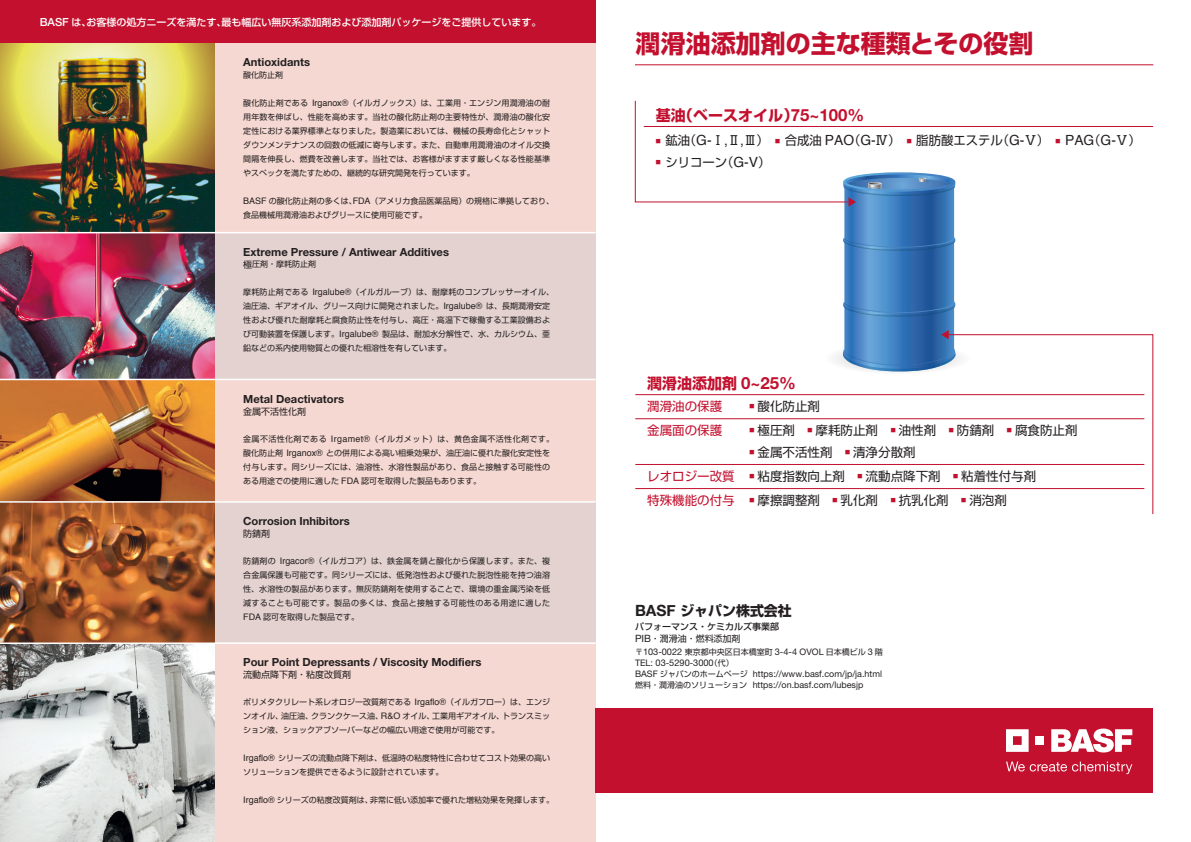
<style>
.page{position:relative;width:1191px;height:842px;background:#fff}
.page>*{position:absolute;margin:0;border:0;box-sizing:border-box;transform-origin:0 0}
.t1{font:700 25px "Shin Go Pro";color:#c3102e}
.t2{font:700 15px "Shin Go Pro";color:#c3102e}
.t3{font:14px "Helvetica";color:#231f20}
.t4{font:700 13.9px "Shin Go Pro";color:#231f20}
.t5{font:12.5px "Shin Go Pro";color:#231f20}
.t6{font:12.5px "Shin Go Pro";color:#c3102e}
.t7{font:700 11.2px "Helvetica Neue";color:#231f20}
.t8{font:500 10px "Shin Go Pro";color:#fff}
.t9{font:9.2px "Helvetica Neue";color:#231f20}
.t10{font:9px/11px "Helvetica Neue";color:#231f20}
.t11{font:500 9px/12px "Shin Go Pro";color:#231f20}
.t12{font:9px "Shin Go Pro";color:#231f20}
.t13{font:8px/14px "Shin Go Pro";color:#231f20}
.s1{font-family:"Helvetica Neue";font-size:11.2px}
.s2{font-family:"Helvetica";font-size:9px}
.s3{font-size:9px}
.s4{font-family:"Helvetica Neue";font-size:16.8px}
.s5{font-family:"Helvetica";font-size:14px}
.s6{font-family:"Shin Go Pro";font-size:12.5px}
.s7{font-family:"Helvetica Neue";font-size:15.5px}
.s8{font-family:"Helvetica Neue";font-weight:400;font-size:10.1px}
.s9{font-weight:400}
.s10{font-family:"Helvetica Neue";font-size:9.2px}
.s11{font-family:"Helvetica Neue";font-size:9px}
.s12{font-family:"Shin Go Pro";font-size:8px}
</style>
<div class="page">
<div style="left:0;top:0;width:595px;height:43px;background:#c3102e"></div>
<div style="left:0;top:43px;width:595px;height:190px;background:#f5d8d1"></div>
<div style="left:0;top:233px;width:595px;height:146px;background:#e4d2d0"></div>
<div style="left:0;top:379px;width:595px;height:123px;background:#f5d8d1"></div>
<div style="left:0;top:502px;width:595px;height:141px;background:#e4d2d0"></div>
<div style="left:0;top:643px;width:595px;height:199px;background:#f5d8d1"></div>
<img style="left:0;top:43px;width:215px;height:799px">
<hr style="left:0;top:232px;width:595px;height:1px;background:#fff">
<hr style="left:0;top:379px;width:595px;height:1px;background:#fff">
<hr style="left:0;top:501px;width:595px;height:2px;background:#fff">
<hr style="left:0;top:642px;width:595px;height:2px;background:#fff">
<hr style="left:635px;top:64px;width:518px;height:1px;background:#c3102e">
<svg style="left:635px;top:101px;width:518px;height:413px"></svg>
<div style="left:595px;top:708px;width:558px;height:84px;background:#c3102e"></div>
<svg style="left:1006px;top:729px;width:22px;height:23px"></svg>
<div style="left:1035px;top:736px;width:9px;height:9px;background:#fff"></div>
<svg style="left:1051px;top:728px;width:81px;height:24px"></svg>
<svg style="left:1006px;top:761px;width:126px;height:13px"></svg>
<p class="t8" style="left:40px;top:14px;width:503px"><span class="s1">BASF</span> は、お客様の処方ニーズを満たす、最も幅広い無灰系添加剤および添加剤パッケージをご提供しています。</p>
<h3 class="t7" style="left:243px;top:55px;width:68px">Antioxidants</h3>
<p class="t13" style="left:243px;top:67px;width:41px">酸化防止剤</p>
<p class="t13" style="left:243px;top:95px;width:308px;text-align:justify">酸化防止剤である <span class="s2">Irganox®</span>（イルガノックス）は、工業用・エンジン用潤滑油の耐用年数を伸ばし、性能を高めます。当社の酸化防止剤の主要特性が、潤滑油の酸化安定性における業界標準となりました。製造業においては、機械の長寿命化とシャットダウンメンテナンスの回数の低減に寄与します。また、自動車用潤滑油のオイル交換間隔を伸長し、燃費を改善します。当社では、お客様がますます厳しくなる性能基準やスペックを満たすための、継続的な研究開発を行っています。</p>
<p class="t13" style="left:243px;top:193px;width:312px"><span class="s2">BASF</span> の酸化防止剤の多くは、<span class="s2">FDA</span>（アメリカ食品医薬品局）の規格に準拠しており、食品機械用潤滑油およびグリースに使用可能です。</p>
<h3 class="t7" style="left:243px;top:245px;width:207px">Extreme Pressure / Antiwear Additives</h3>
<p class="t13" style="left:243px;top:256px;width:74px"><span class="s3">極</span>圧剤・摩耗防止剤</p>
<p class="t13" style="left:243px;top:284px;width:312px">摩耗防止剤である <span class="s2">Irgalube®</span>（イルガルーブ）は、耐摩耗のコンプレッサーオイル、油圧油、ギアオイル、グリース向けに開発されました。<span class="s2">Irgalube®</span> は、長期潤滑安定性および優れた耐摩耗と腐食防止性を付与し、高圧・高温下で稼働する工業設備および可動装置を保護します。<span class="s2">Irgalube®</span> 製品は、耐加水分解性で、水、カルシウム、亜鉛などの系内使用物質との優れた相溶性を有しています。</p>
<h3 class="t7" style="left:243px;top:392px;width:102px">Metal Deactivators</h3>
<p class="t12" style="left:243px;top:404px;width:64px">金属不活性化剤</p>
<p class="t13" style="left:243px;top:431px;width:312px">金属不活性化剤である <span class="s2">Irgamet®</span>（イルガメット）は、黄色金属不活性化剤です。酸化防止剤 <span class="s2">Irganox®</span> との併用による高い相乗効果が、油圧油に優れた酸化安定性を付与します。同シリーズには、油溶性、水溶性製品があり、食品と接触する可能性のある用途での使用に適した <span class="s2">FDA</span> 認可を取得した製品もあります。</p>
<h3 class="t7" style="left:243px;top:514px;width:108px">Corrosion Inhibitors</h3>
<p class="t12" style="left:243px;top:526px;width:28px">防錆剤</p>
<p class="t13" style="left:243px;top:553px;width:308px;text-align:justify">防錆剤の <span class="s2">Irgacor®</span>（イルガコア）は、鉄金属を錆と酸化から保護します。また、複合金属保護も可能です。同シリーズには、低発泡性および優れた脱泡性能を持つ油溶性、水溶性の製品があります。無灰防錆剤を使用することで、環境の重金属汚染を低減することも可能です。製品の多くは、食品と接触する可能性のある用途に適した<span class="s2">FDA</span> 認可を取得した製品です。</p>
<h3 class="t7" style="left:243px;top:655px;width:240px">Pour Point Depressants / Viscosity Modifiers</h3>
<p class="t12" style="left:243px;top:667px;width:109px">流動点降下剤・粘度改質剤</p>
<p class="t13" style="left:243px;top:694px;width:308px;text-align:justify">ポリメタクリレート系レオロジー改質剤である <span class="s2">Irgaflo®</span>（イルガフロー）は、エンジンオイル、油圧油、クランクケース油、<span class="s2">R&amp;O</span> オイル、工業用ギアオイル、トランスミッション液、ショックアブソーバーなどの幅広い用途で使用が可能です。</p>
<p class="t13" style="left:243px;top:750px;width:308px"><span class="s2">Irgaflo®</span> シリーズの流動点降下剤は、低温時の粘度特性に合わせてコスト効果の高いソリューションを提供できるように設計されています。</p>
<p class="t13" style="left:243px;top:792px;width:312px"><span class="s2">Irgaflo®</span> シリーズの粘度改質剤は、非常に低い添加率で優れた増粘効果を発揮します。</p>
<h1 class="t1" style="left:635px;top:23px;width:399px">潤滑油添加剤の主な種類とその役割</h1>
<h2 class="t2" style="left:656px;top:104px;width:210px">基油（ベースオイル）<span class="s4">75~100%</span></h2>
<h3 class="t5" style="left:656px;top:130px;width:401px"><sup>■</sup> 鉱油（<span class="s5">G-</span>Ⅰ<span class="s5">,</span>Ⅱ<span class="s5">,</span>Ⅲ）　<sup>■</sup> 合成油 <span class="s5">PAO</span>（<span class="s5">G-</span>Ⅳ）　<sup>■</sup> 脂肪酸エステル（<span class="s5">G-</span>Ⅴ）　</h3>
<h3 class="t3" style="left:1055px;top:131px;width:87px"><sup>■</sup> PAG<span class="s6">（</span>G-<span class="s6">Ⅴ）</span></h3>
<h3 class="t5" style="left:656px;top:152px;width:116px"><sup>■</sup> シリコーン（<span class="s5">G-V</span>）</h3>
<h2 class="t2" style="left:647px;top:371px;width:150px">潤滑油添加剤 <span class="s4">0~25%</span></h2>
<h3 class="t6" style="left:647px;top:396px;width:76px">潤滑油の保護</h3>
<h3 class="t5" style="left:749px;top:396px;width:72px"><sup>■</sup> 酸化防止剤</h3>
<h3 class="t6" style="left:647px;top:420px;width:76px">金属面の保護</h3>
<h3 class="t5" style="left:749px;top:420px;width:330px"><sup>■</sup> 極圧剤　<sup>■</sup> 摩耗防止剤　<sup>■</sup> 油性剤　<sup>■</sup> 防錆剤　<sup>■</sup> 腐食防止剤</h3>
<h3 class="t5" style="left:749px;top:442px;width:168px"><sup>■</sup> 金属不活性剤　<sup>■</sup> 清浄分散剤</h3>
<h3 class="t6" style="left:647px;top:466px;width:89px">レオロジー改質</h3>
<h3 class="t5" style="left:749px;top:466px;width:288px"><sup>■</sup> 粘度指数向上剤　<sup>■</sup> 流動点降下剤　<sup>■</sup> 粘着性付与剤</h3>
<h3 class="t6" style="left:647px;top:490px;width:89px">特殊機能の付与</h3>
<h3 class="t5" style="left:749px;top:490px;width:259px"><sup>■</sup> 摩擦調整剤　<sup>■</sup> 乳化剤　<sup>■</sup> 抗乳化剤　<sup>■</sup> 消泡剤</h3>
<h3 class="t4" style="left:635px;top:600px;width:158px"><span class="s7">BASF</span> ジャパン株式会社</h3>
<p class="t11" style="left:635px;top:619px;width:145px">パフォーマンス・ケミカルズ事業部<br><span class="s8">PIB</span><span class="s9">・潤滑油・燃料添加剤</span></p>
<p class="t13" style="left:635px;top:644px;width:249px">〒<span class="s10">103</span><span class="s11">-</span><span class="s10">0022</span> 東京都中央区日本橋室町 <span class="s10">3</span><span class="s11">-</span><span class="s10">4</span><span class="s11">-</span><span class="s10">4</span> <span class="s11">OVOL</span> 日本橋ビル <span class="s10">3</span> 階</p>
<p class="t9" style="left:635px;top:658px;width:100px"><span class="s3">TEL:</span> 03<span class="s3">-</span>5290<span class="s3">-</span>3000<span class="s12">（代）</span></p>
<p class="t10" style="left:635px;top:669px;width:248px">BASF <span class="s12">ジャパンのホームページ</span> https://www.basf.com/jp/ja.html<span class="s12">燃料・潤滑油のソリューション</span> https://on.basf.com/lubesjp</p>
</div>
